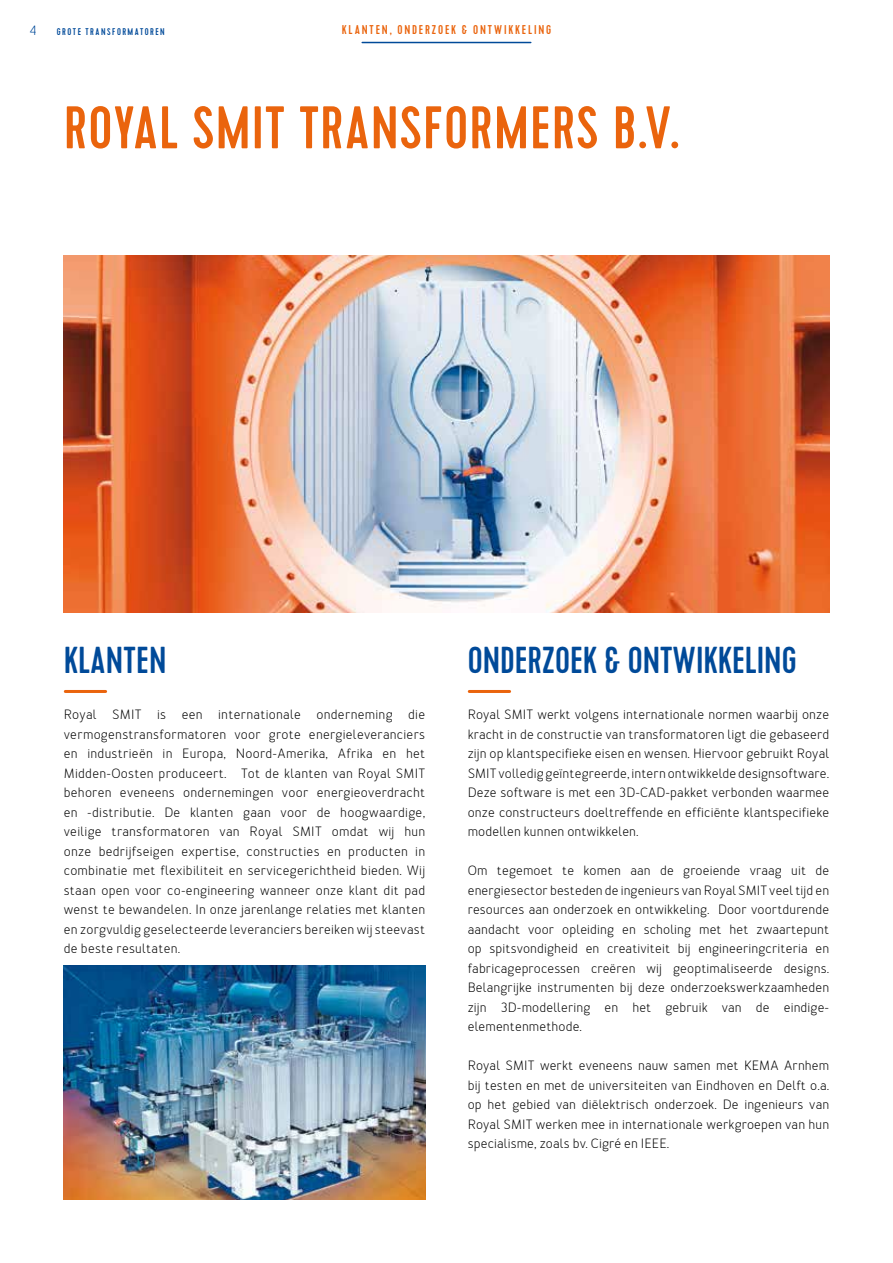
<style>
.page{position:relative;width:893px;height:1263px;background:#fff}
.page>*{position:absolute;margin:0;border:0;box-sizing:border-box;transform-origin:0 0}
.t1{font:500 60px "Cervo";letter-spacing:.02em;color:#ea640d}
.t2{font:500 37.5px "Cervo";color:#004a99}
.t3{font:13.5px/19.5px "Merlo";letter-spacing:.01em;color:#000;text-align:justify}
.t4{font:13.5px "Merlo";color:#004a99}
.t5{font:500 12.75px "Cervo";letter-spacing:.145em;color:#ea640d}
.t6{font:500 9.75px "Cervo";letter-spacing:.155em;color:#004a99}
</style>
<div class="page">
<img style="left:64px;top:255px;width:765px;height:357px">
<hr style="left:362px;top:42px;width:169px;height:1px;background:#004a99">
<hr style="left:65px;top:690px;width:41px;height:3px;background:#ea640d">
<hr style="left:469px;top:690px;width:41px;height:3px;background:#ea640d">
<img style="left:64px;top:965px;width:361px;height:234px">
<p class="t4" style="left:30px;top:22px;width:8px">4</p>
<p class="t6" style="left:57px;top:26px;width:110px">GROTE TRANSFORMATOREN</p>
<p class="t5" style="left:342px;top:23px;width:211px">KLANTEN, ONDERZOEK &amp; ONTWIKKELING</p>
<h1 class="t1" style="left:64px;top:92px;width:616px">ROYAL SMIT TRANSFORMERS B.V.</h1>
<h2 class="t2" style="left:64px;top:638px;width:104px">KLANTEN</h2>
<p class="t3" style="left:64px;top:705px;width:363px">Royal SMIT is een internationale onderneming die vermogenstransformatoren voor grote energieleveranciers en industrieën in Europa, Noord-Amerika, Afrika en het Midden-Oosten produceert. Tot de klanten van Royal SMIT behoren eveneens ondernemingen voor energieoverdracht en -distributie. De klanten gaan voor de hoogwaardige, veilige transformatoren van Royal SMIT omdat wij hun onze bedrijfseigen expertise, constructies en producten in combinatie met flexibiliteit en servicegerichtheid bieden. Wij staan open voor co-engineering wanneer onze klant dit pad wenst te bewandelen. In onze jarenlange relaties met klanten en zorgvuldig geselecteerde leveranciers bereiken wij steevast de beste resultaten.</p>
<h2 class="t2" style="left:468px;top:638px;width:330px">ONDERZOEK &amp; ONTWIKKELING</h2>
<p class="t3" style="left:468px;top:705px;width:363px">Royal SMIT werkt volgens internationale normen waarbij onze kracht in de constructie van transformatoren ligt die gebaseerd zijn op klantspecifieke eisen en wensen. Hiervoor gebruikt Royal SMIT volledig geïntegreerde, intern ontwikkelde designsoftware.<br>Deze software is met een 3D-CAD-pakket verbonden waarmee onze constructeurs doeltreffende en efficiënte klantspecifieke modellen kunnen ontwikkelen.</p>
<p class="t3" style="left:468px;top:861px;width:363px">Om tegemoet te komen aan de groeiende vraag uit de energiesector besteden de ingenieurs van Royal SMIT veel tijd en resources aan onderzoek en ontwikkeling. Door voortdurende aandacht voor opleiding en scholing met het zwaartepunt op spitsvondigheid en creativiteit bij engineeringcriteria en fabricageprocessen creëren wij geoptimaliseerde designs.<br>Belangrijke instrumenten bij deze onderzoekswerkzaamheden zijn 3D-modellering en het gebruik van de eindige&shy;elementenmethode.</p>
<p class="t3" style="left:468px;top:1056px;width:363px">Royal SMIT werkt eveneens nauw samen met KEMA Arnhem bij testen en met de universiteiten van Eindhoven en Delft o.a. op het gebied van diëlektrisch onderzoek. De ingenieurs van Royal SMIT werken mee in internationale werkgroepen van hun specialisme, zoals bv. Cigré en IEEE.</p>
</div>
